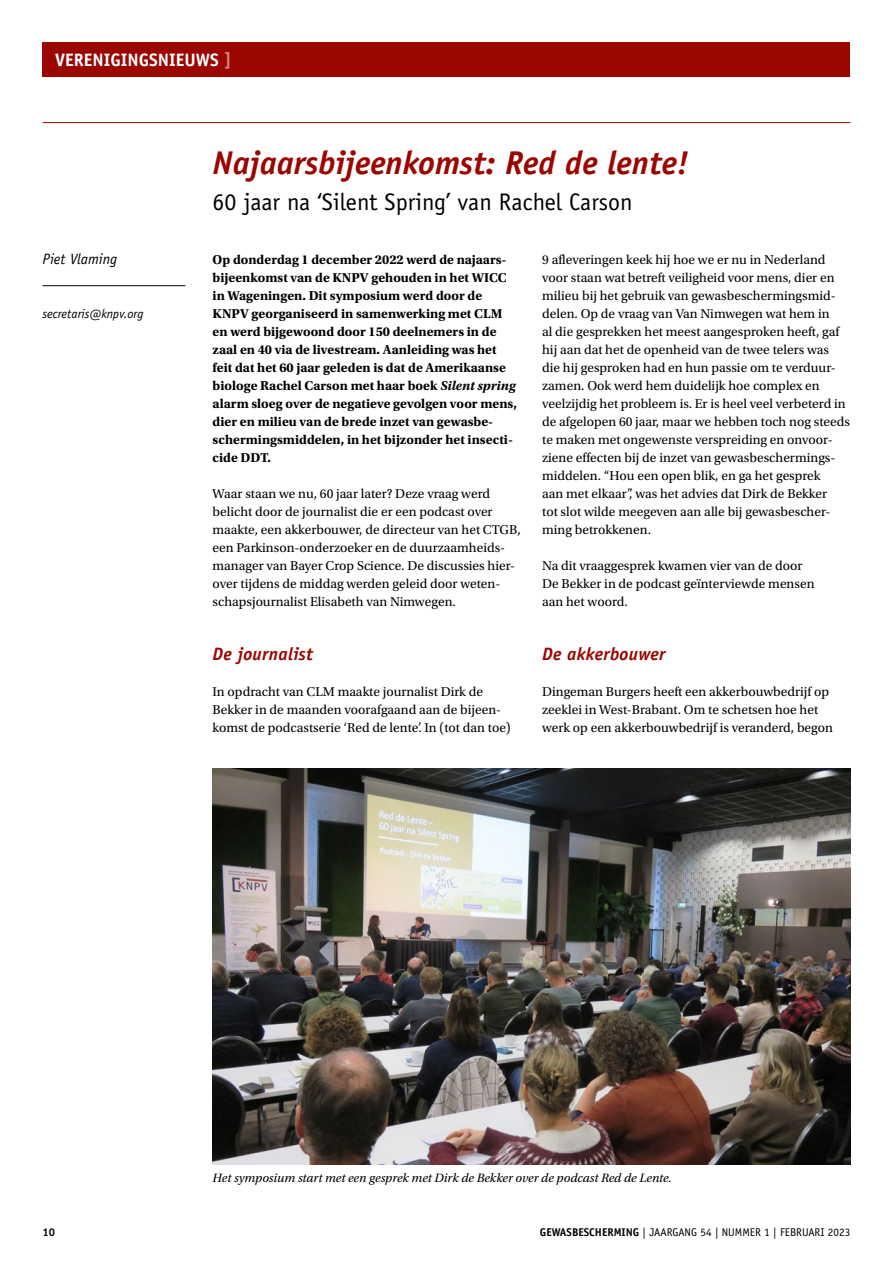
<style>
.page{position:relative;width:893px;height:1263px;background:#fff}
.page>*{position:absolute;margin:0;border:0;box-sizing:border-box;transform-origin:0 0}
.t1{font:italic 700 33px "Officina Sans Std";color:#9b0600}
.t2{font:24px "Officina Sans Std";color:#000}
.t3{font:italic 700 18px "Officina Sans Std";letter-spacing:.015em;color:#9b0600}
.t4{font:700 18px "Officina Sans Std";color:#fff}
.t5{font:italic 15px "Officina Sans Std";color:#000}
.t6{font:13.5px/18px "Utopia Std";color:#000}
.t7{font:700 13.5px/18px "Utopia Std";color:#000}
.t8{font:italic 12.75px "Utopia Std";color:#000}
.t9{font:italic 12.75px "Officina Sans Std";color:#000}
.t10{font:11.25px "Officina Sans Std";color:#000}
.t11{font:700 11.25px "Officina Sans Std";color:#000}
.s1{color:#cd8380}
.s2{font-style:italic}
.s3{font-weight:700}
</style>
<div class="page">
<div style="left:43px;top:43px;width:807px;height:34px;background:#9b0600"></div>
<hr style="left:43px;top:122px;width:807px;height:1px;background:#9b0600">
<hr style="left:43px;top:285px;width:142px;height:1px;background:#000">
<img style="left:213px;top:768px;width:637px;height:396px">
<h3 class="t4" style="left:55px;top:49px;width:178px">VERENIGINGSNIEUWS <span class="s1">]</span></h3>
<p class="t5" style="left:43px;top:250px;width:76px">Piet Vlaming</p>
<p class="t9" style="left:43px;top:306px;width:102px">secretaris@knpv.org</p>
<h1 class="t1" style="left:213px;top:143px;width:478px">Najaarsbijeenkomst: Red de lente!</h1>
<h2 class="t2" style="left:213px;top:188px;width:422px">60 jaar na ‘Silent Spring’ van Rachel Carson</h2>
<p class="t7" style="left:213px;top:251px;width:306px">Op donderdag 1 december 2022 werd de najaars&shy;bijeenkomst van de KNPV gehouden in het WICC in Wageningen. Dit symposium werd door de KNPV georganiseerd in samenwerking met CLM en werd bijgewoond door 150 deelnemers in de zaal en 40 via de livestream. Aanleiding was het feit dat het 60 jaar geleden is dat de Amerikaanse biologe Rachel Carson met haar boek <span class="s2">Silent spring </span>alarm sloeg over de negatieve gevolgen voor mens, dier en milieu van de brede inzet van gewasbe&shy;schermingsmiddelen, in het bijzonder het insecti&shy;cide DDT.</p>
<p class="t6" style="left:213px;top:485px;width:310px">Waar staan we nu, 60 jaar later? Deze vraag werd belicht door de journalist die er een podcast over maakte, een akkerbouwer, de directeur van het CTGB, een Parkinson-onderzoeker en de duurzaamheids&shy;manager van Bayer Crop Science. De discussies hier&shy;over tijdens de middag werden geleid door weten&shy;schapsjournalist Elisabeth van Nimwegen.</p>
<h3 class="t3" style="left:213px;top:643px;width:102px">De journalist</h3>
<p class="t6" style="left:213px;top:683px;width:300px">In opdracht van CLM maakte journalist Dirk de<br>Bekker in de maanden voorafgaand aan de bijeen&shy;komst de podcastserie ‘Red de lente’. In (tot dan toe)</p>
<p class="t6" style="left:542px;top:251px;width:309px">9 afleveringen keek hij hoe we er nu in Nederland voor staan wat betreft veiligheid voor mens, dier en milieu bij het gebruik van gewasbeschermingsmid&shy;delen. Op de vraag van Van Nimwegen wat hem in<br>al die gesprekken het meest aangesproken heeft, gaf hij aan dat het de openheid van de twee telers was die hij gesproken had en hun passie om te verduur&shy;zamen. Ook werd hem duidelijk hoe complex en veelzijdig het probleem is. Er is heel veel verbeterd in de afgelopen 60 jaar, maar we hebben toch nog steeds te maken met ongewenste verspreiding en onvoor&shy;ziene effecten bij de inzet van gewasbeschermings&shy;middelen. “Hou een open blik, en ga het gesprek<br>aan met elkaar”, was het advies dat Dirk de Bekker<br>tot slot wilde meegeven aan alle bij gewasbescher&shy;ming betrokkenen.</p>
<p class="t6" style="left:542px;top:557px;width:274px">Na dit vraaggesprek kwamen vier van de door<br>De Bekker in de podcast geïnterviewde mensen aan het woord.</p>
<h3 class="t3" style="left:542px;top:643px;width:125px">De akkerbouwer</h3>
<p class="t6" style="left:542px;top:683px;width:292px">Dingeman Burgers heeft een akkerbouwbedrijf op zeeklei in West-Brabant. Om te schetsen hoe het werk op een akkerbouwbedrijf is veranderd, begon</p>
<p class="t8" style="left:213px;top:1171px;width:461px">Het symposium start met een gesprek met Dirk de Bekker over de podcast Red de Lente.</p>
<p class="t11" style="left:43px;top:1225px;width:14px">10</p>
<p class="t10" style="left:540px;top:1226px;width:312px"><span class="s3">GEWASBESCHERMING</span> | JAARGANG 54 | NUMMER 1 | FEBRUARI 2023</p>
</div>
